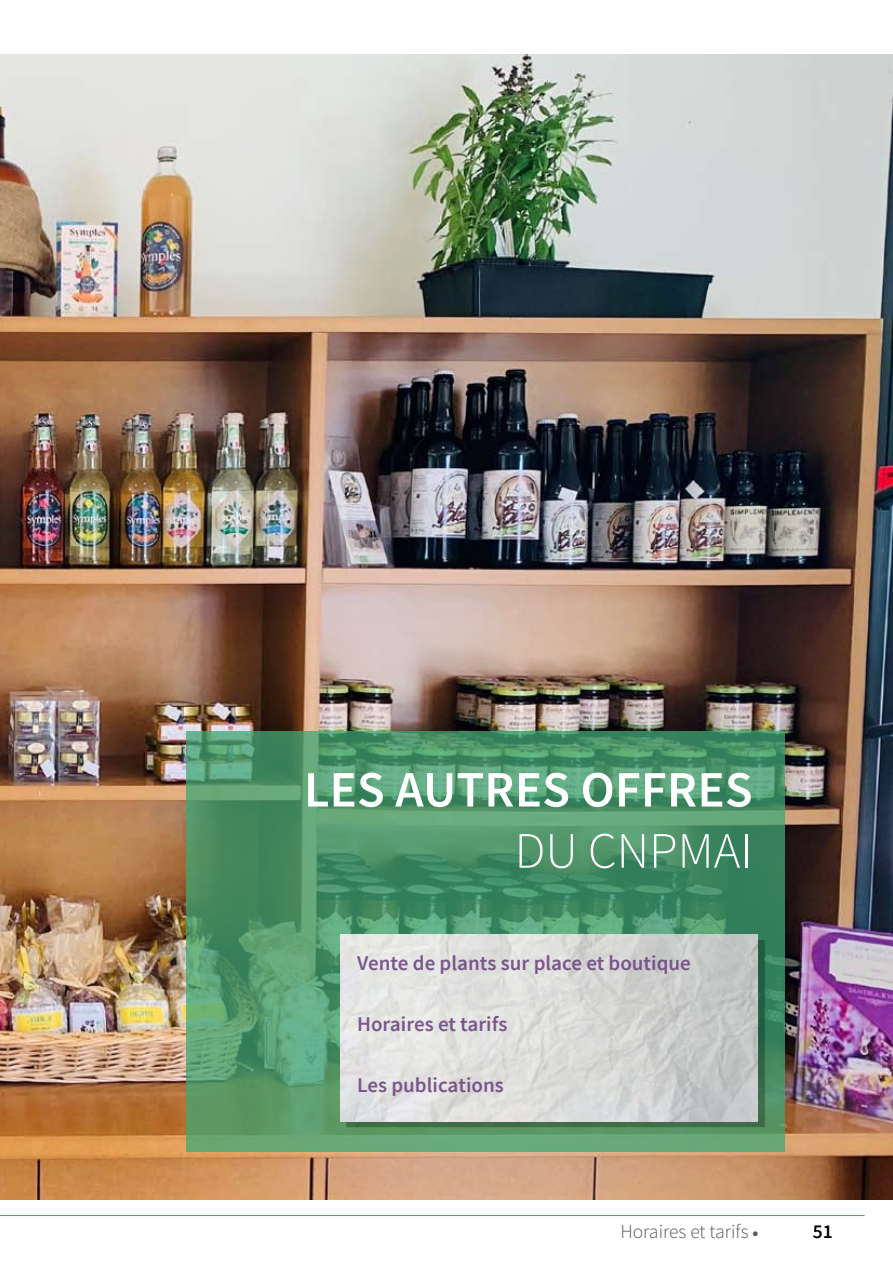
<style>
.page{position:relative;width:893px;height:1263px;background:#fff}
.page>*{position:absolute;margin:0;border:0;box-sizing:border-box;transform-origin:0 0}
.t1{font:600 51px "Source Sans Pro";color:#fff}
.t2{font:300 51px "Source Sans Pro";color:#fff}
.t3{font:600 21px "Source Sans Pro";color:#6d4782}
.t4{font:300 19.5px "Source Sans Pro";color:#58585a}
.t5{font:600 19.5px "Source Sans Pro";color:#000}
.s1{font-weight:900;font-size:16.5px}
</style>
<div class="page">
<hr style="left:0;top:1215px;width:865px;height:1px;background:#41a775">
<img style="left:0;top:54px;width:893px;height:1145px">
<svg style="left:186px;top:731px;width:599px;height:421px;background:#50966c"></svg>
<div style="left:347px;top:940px;width:419px;height:188px;background:#000;opacity:.3"></div>
<img style="left:340px;top:934px;width:418px;height:187px">
<h1 class="t1" style="left:304px;top:757px;width:26px">les</h1>
<h1 class="t1" style="left:395px;top:757px;width:328px">autresoffres</h1>
<h1 class="t2" style="left:515px;top:820px;width:101px">du cnpmai</h1>
<p class="t3" style="left:357px;top:949px;width:335px">Vente de plants sur place et boutique</p>
<p class="t3" style="left:357px;top:1011px;width:152px">Horaires et tarifs</p>
<p class="t3" style="left:357px;top:1072px;width:148px">Les publications</p>
<p class="t4" style="left:620px;top:1220px;width:140px">H oraires et tarifs <span class="s1">•</span></p>
<p class="t5" style="left:813px;top:1219px;width:22px">51</p>
</div>
